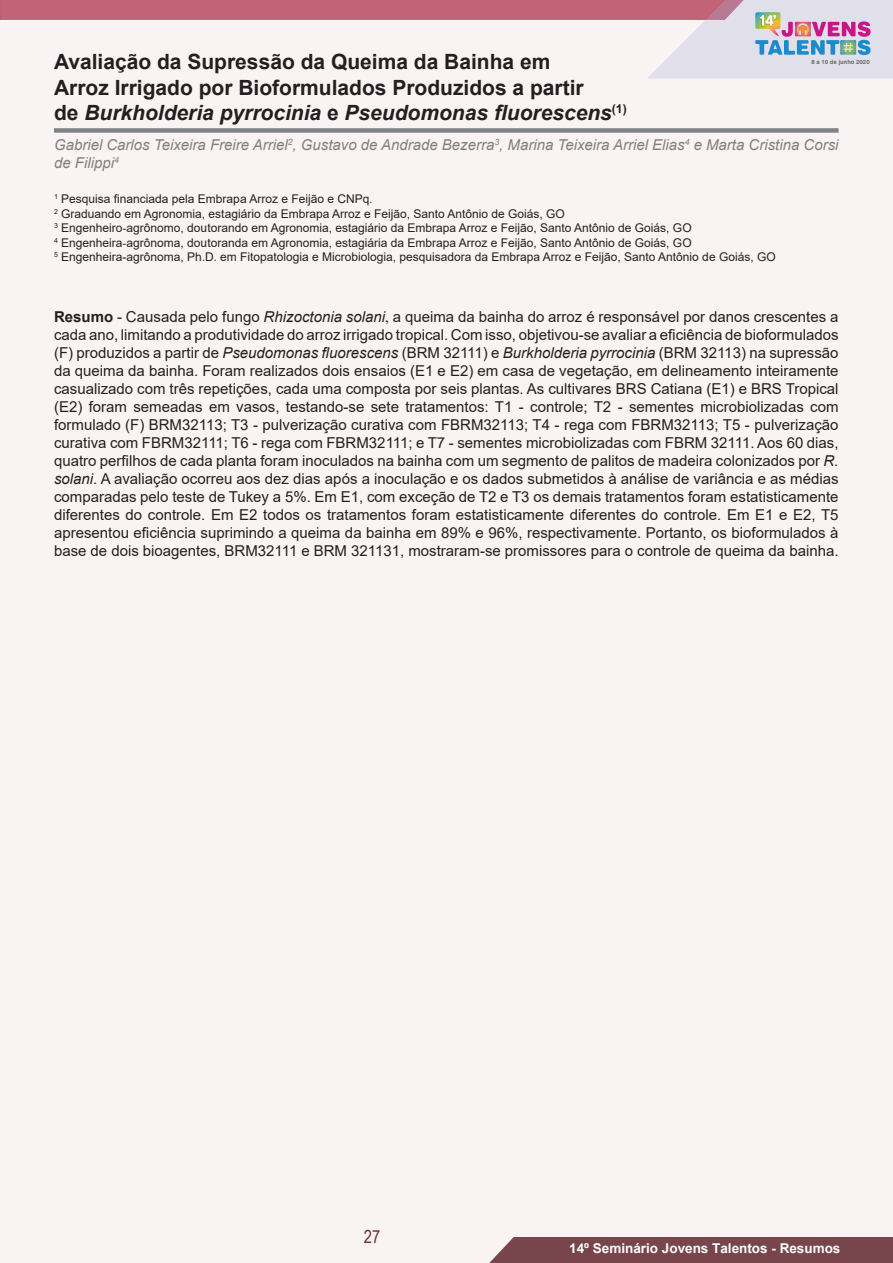
<style>
.page{position:relative;width:893px;height:1263px;background:#faf3f3}
.page>*{position:absolute;margin:0;border:0;box-sizing:border-box;transform-origin:0 0}
.Titulo_01_-_Resumo{font:700 21px/25.2px "Arial";color:#231f20}
.t1{font:18px "Arial Narrow";color:#6a323a}
.Titulo_04_-_Texto_do{font:15px/18px "Arial";color:#231f20;text-align:justify}
.Tituo_02_-_Nome_Auto{font:italic 15px/18px "Arial";color:#808080}
.t2{font:700 13.5px "Arial";color:#fff}
.Titulo_03_-_Graduaçã{font:12px/14.4px "Arial";color:#231f20}
.t3{font:700 6px "Swiss 721 BT";color:#676b6e}
.s1{font-style:italic}
.s2{font-family:"Times New Roman"}
.s3{font-weight:700}
</style>
<div class="page">
<div style="left:489px;top:1237px;width:404px;height:26px;background:#78454c"></div>
<svg style="left:0;top:0;width:893px;height:78px"></svg>
<div style="left:54px;top:128px;width:784px;height:5px;background:#808285"></div>
<p class="Titulo_01_-_Resumo" style="left:54px;top:50px;width:498px">Avaliação da Supressão da Queima da Bainha em</p>
<p class="t3" style="left:811px;top:58px;width:60px">8 a 10 de junho 2020</p>
<p class="Titulo_01_-_Resumo" style="left:54px;top:75px;width:574px">Arroz Irrigado por Bioformulados Produzidos a partir<br>de <span class="s1">Burkholderia pyrrocinia</span> e <span class="s1">Pseudomonas fluorescens</span><sup>(1)</sup></p>
<p class="Tituo_02_-_Nome_Auto" style="left:54px;top:136px;width:786px">Gabriel Carlos Teixeira Freire Arriel<sup>2</sup>, Gustavo de Andrade Bezerra<sup>3</sup>, Marina Teixeira Arriel Elias<sup>4</sup> e Marta Cristina Corsi de Filippi<sup>4</sup></p>
<p class="Titulo_03_-_Graduaçã" style="left:54px;top:192px;width:723px"><sup>1</sup> Pesquisa financiada pela Embrapa Arroz e Feijão e CNPq<span class="s2">.<br></span><sup>2</sup> Graduando em Agronomia, estagiário da Embrapa Arroz e Feijão, Santo Antônio de Goiás, GO<br><sup>3</sup> Engenheiro<span class="s2">-</span>agrônomo, doutorando em Agronomia, estagiário da Embrapa Arroz e Feijão, Santo Antônio de Goiás, GO<br><sup>4</sup> Engenheira<span class="s2">-</span>agrônoma, doutoranda em Agronomia, estagiária da Embrapa Arroz e Feijão, Santo Antônio de Goiás, GO<br><sup>5</sup> Engenheira-agrônoma, Ph<span class="s2">.</span>D<span class="s2">.</span> em Fitopatologia e Microbiologia, pesquisadora da Embrapa Arroz e Feijão, Santo Antônio de Goiás, GO</p>
<p class="Titulo_04_-_Texto_do" style="left:54px;top:307px;width:786px"><span class="s3">Resumo</span> - Causada pelo fungo <span class="s1">Rhizoctonia solani</span><span class="s2">,</span> a queima da bainha do arroz é responsável por danos crescentes a cada ano, limitando a produtividade do arroz irrigado tropical. Com isso, objetivou-se avaliar a eficiência de bioformulados (F) produzidos a partir de <span class="s1">Pseudomonas fluorescens</span> (BRM 32111) e <span class="s1">Burkholderia pyrrocinia</span> (BRM 32113) na supressão da queima da bainha. Foram realizados dois ensaios (E1 e E2) em casa de vegetação, em delineamento inteiramente casualizado com três repetições, cada uma composta por seis plantas. As cultivares BRS Catiana (E1) e BRS Tropical (E2) foram semeadas em vasos, testando-se sete tratamentos: T1 - controle; T2 - sementes microbiolizadas com formulado (F) BRM32113; T3 - pulverização curativa com FBRM32113; T4 - rega com FBRM32113; T5 - pulverização curativa com FBRM32111; T6 - rega com FBRM32111; e T7 - sementes microbiolizadas com FBRM 32111. Aos 60 dias, quatro perfilhos de cada planta foram inoculados na bainha com um segmento de palitos de madeira colonizados por <span class="s1">R. solani</span>. A avaliação ocorreu aos dez dias após a inoculação e os dados submetidos à análise de variância e as médias comparadas pelo teste de Tukey a 5%. Em E1, com exceção de T2 e T3 os demais tratamentos foram estatisticamente diferentes do controle. Em E2 todos os tratamentos foram estatisticamente diferentes do controle. Em E1 e E2, T5 apresentou eficiência suprimindo a queima da bainha em 89% e 96%, respectivamente. Portanto, os bioformulados à base de dois bioagentes, BRM32111 e BRM 321131, mostraram-se promissores para o controle de queima da bainha.</p>
<p class="t1" style="left:364px;top:1223px;width:18px">27</p>
<p class="t2" style="left:569px;top:1239px;width:273px">14º Seminário Jovens Talentos - Resumos</p>
</div>
